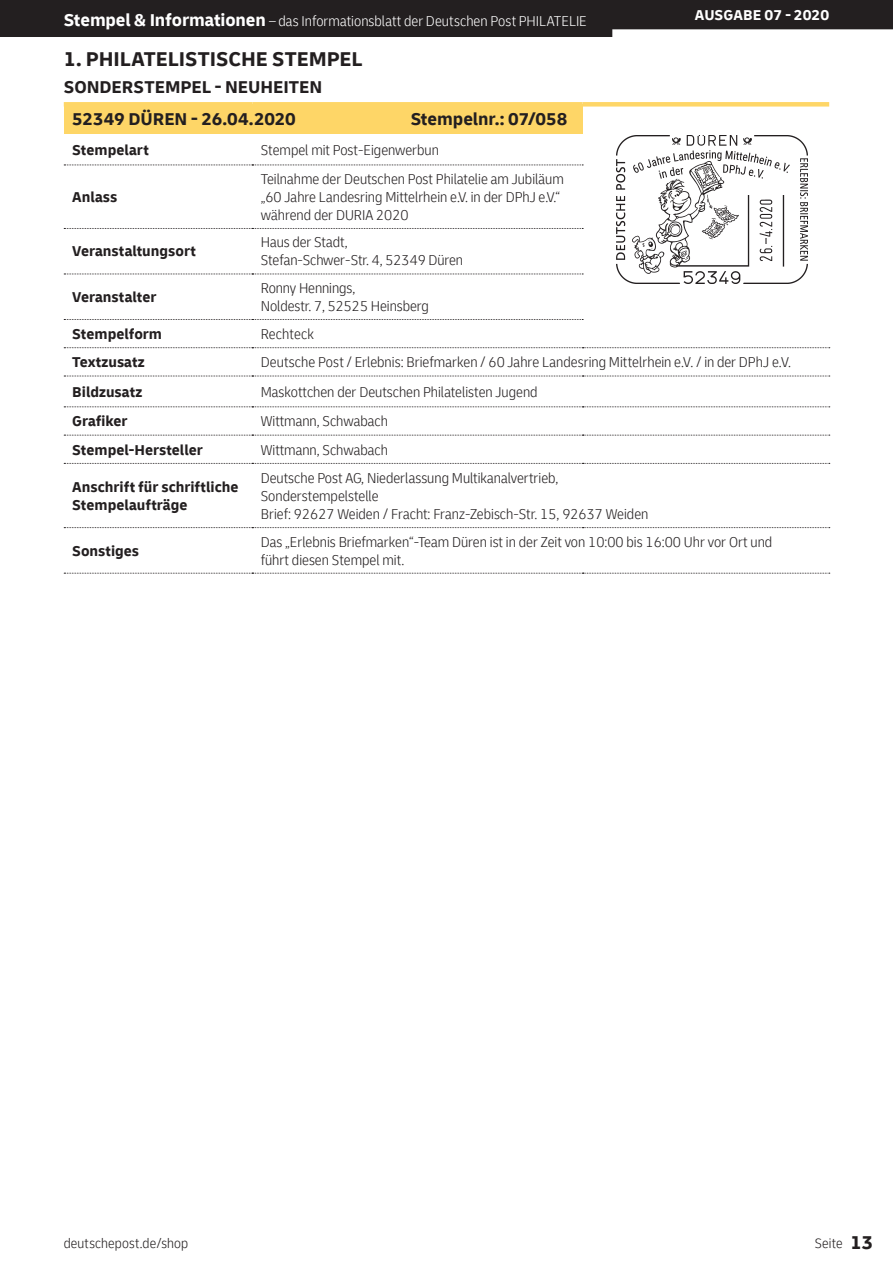
<style>
.page{position:relative;width:893px;height:1263px;background:#fff}
.page>*{position:absolute;margin:0;border:0;box-sizing:border-box;transform-origin:0 0}
.t1{font:700 21px "Delivery";letter-spacing:-.005em;color:#231f20}
.t2{font:700 18px "Delivery";letter-spacing:-.005em;color:#231f20}
.t3{font:300 condensed 15px/18px "Delivery";color:#231f20}
.t4{font:700 15px/18px "Delivery";color:#231f20}
.t5{font:300 condensed 15px "Delivery";color:#fff}
.t6{font:700 15px "Delivery";color:#fff}
.t7{font:300 condensed 14.25px "Delivery";letter-spacing:.01em;color:#231f20}
.s1{font-weight:700;font-stretch:normal;font-size:18px}
.s2{font-weight:700;font-stretch:normal;font-size:19.5px}
</style>
<div class="page">
<div style="left:0;top:0;width:893px;height:37px;background:#231f20"></div>
<div style="left:64px;top:104px;width:519px;height:30px;background:#fed667"></div>
<div style="left:64px;top:102px;width:188px;height:5px;background:#fed667"></div>
<div style="left:252px;top:102px;width:331px;height:5px;background:#fed667"></div>
<div style="left:583px;top:102px;width:246px;height:5px;background:#fed667"></div>
<svg style="left:64px;top:406px;width:766px;height:1px"></svg>
<svg style="left:64px;top:435px;width:766px;height:1px"></svg>
<svg style="left:64px;top:463px;width:766px;height:1px"></svg>
<svg style="left:64px;top:527px;width:766px;height:1px"></svg>
<svg style="left:64px;top:573px;width:766px;height:1px"></svg>
<svg style="left:64px;top:376px;width:766px;height:1px"></svg>
<svg style="left:64px;top:228px;width:519px;height:1px"></svg>
<svg style="left:64px;top:274px;width:519px;height:1px"></svg>
<svg style="left:64px;top:319px;width:519px;height:1px"></svg>
<svg style="left:64px;top:165px;width:519px;height:1px"></svg>
<svg style="left:64px;top:347px;width:766px;height:1px"></svg>
<img style="left:616px;top:135px;width:191px;height:149px">
<p class="t5" style="left:64px;top:12px;width:524px"><span class="s1">Stempel &amp; Informationen</span> – das Informationsblatt der Deutschen Post PHILATELIE</p>
<p class="t6" style="left:695px;top:6px;width:136px">AUSGABE 07 - 2020</p>
<h1 class="t1" style="left:64px;top:46px;width:300px">1. PHILATELISTISCHE STEMPEL</h1>
<p class="t2" style="left:64px;top:76px;width:260px">SONDERSTEMPEL - NEUHEITEN</p>
<p class="t2" style="left:72px;top:108px;width:225px">52349 DÜREN - 26.04.2020</p>
<p class="t2" style="left:411px;top:108px;width:158px">Stempelnr.: 07/058</p>
<p class="t4" style="left:72px;top:141px;width:78px">Stempelart</p>
<p class="t3" style="left:261px;top:141px;width:180px">Stempel mit Post-Eigenwerbun</p>
<p class="t4" style="left:72px;top:188px;width:47px">Anlass</p>
<p class="t3" style="left:261px;top:170px;width:305px">Teilnahme der Deutschen Post Philatelie am Jubiläum „60 Jahre Landesring Mittelrhein e.V. in der DPhJ e.V.“ während der DURIA 2020</p>
<p class="t4" style="left:72px;top:242px;width:125px">Veranstaltungsort</p>
<p class="t3" style="left:261px;top:233px;width:204px">Haus der Stadt,<br>Stefan-Schwer-Str. 4, 52349 Düren</p>
<p class="t4" style="left:72px;top:288px;width:86px">Veranstalter</p>
<p class="t3" style="left:261px;top:279px;width:169px">Ronny Hennings,<br>Noldestr. 7, 52525 Heinsberg</p>
<p class="t4" style="left:72px;top:325px;width:91px">Stempelform</p>
<p class="t3" style="left:261px;top:325px;width:55px">Rechteck</p>
<p class="t4" style="left:72px;top:353px;width:74px">Textzusatz</p>
<p class="t3" style="left:261px;top:353px;width:532px">Deutsche Post / Erlebnis: Briefmarken / 60 Jahre Landesring Mittelrhein e.V. / in der DPhJ e.V.</p>
<p class="t4" style="left:72px;top:383px;width:72px">Bildzusatz</p>
<p class="t3" style="left:261px;top:383px;width:278px">Maskottchen der Deutschen Philatelisten Jugend</p>
<p class="t4" style="left:72px;top:412px;width:57px">Grafiker</p>
<p class="t3" style="left:261px;top:412px;width:129px">Wittmann, Schwabach</p>
<p class="t4" style="left:72px;top:440px;width:132px">Stempel-Hersteller</p>
<p class="t3" style="left:261px;top:440px;width:129px">Wittmann, Schwabach</p>
<p class="t4" style="left:72px;top:478px;width:168px">Anschrift für schriftliche<br>Stempelaufträge</p>
<p class="t3" style="left:261px;top:469px;width:389px">Deutsche Post AG, Niederlassung Multikanalvertrieb,<br>Sonderstempelstelle<br>Brief: 92627 Weiden / Fracht: Franz-Zebisch-Str. 15, 92637 Weiden</p>
<p class="t4" style="left:72px;top:542px;width:68px">Sonstiges</p>
<p class="t3" style="left:261px;top:533px;width:513px">Das „Erlebnis Briefmarken“-Team Düren ist in der Zeit von 10:00 bis 16:00 Uhr vor Ort und führt diesen Stempel mit.</p>
<p class="t7" style="left:64px;top:1235px;width:126px">deutschepost.de/shop</p>
<p class="t7" style="left:815px;top:1235px;width:60px">Seite <span class="s2">13</span></p>
</div>
